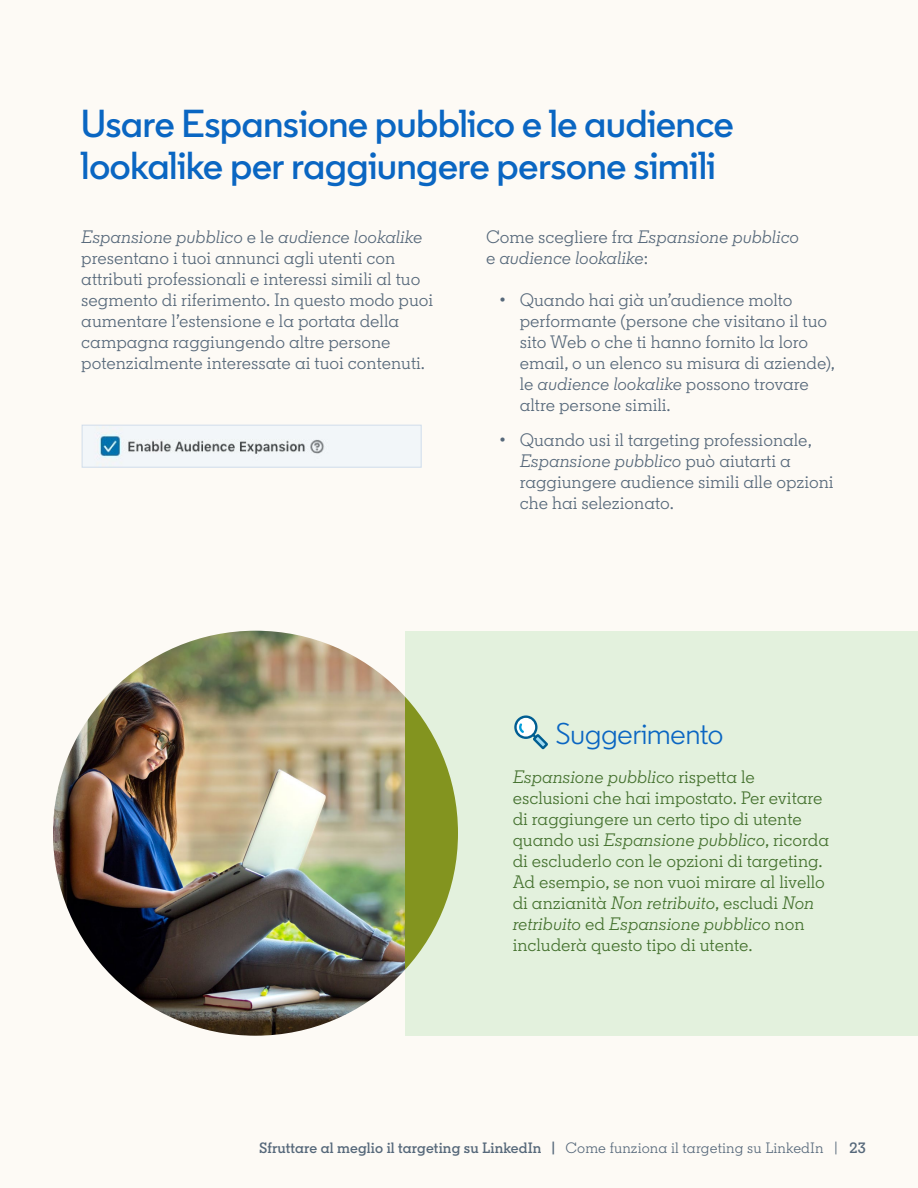
<style>
.page{position:relative;width:918px;height:1188px;background:#fdfaf5}
.page>*{position:absolute;margin:0;border:0;box-sizing:border-box;transform-origin:0 0}
.t1{font:600 39px/42px "Community";letter-spacing:-.005em;color:#0a66c2}
.t2{font:30px "Community";color:#0a66c2}
.t3{font:18px/21px "Community Slab";color:#56687a}
.t4{font:18px/21px "Community Slab";color:#44712e}
.t5{font:italic 18px/21px "Community Slab";color:#56687a}
.t6{font:600 15px "Community Slab";letter-spacing:.01em;color:#56687a}
.s1{font-style:italic}
.s2{font-style:normal}
.s3{font-weight:600}
.s4{font-weight:400}
</style>
<div class="page">
<img style="left:53px;top:631px;width:405px;height:405px;border-radius:202px">
<div style="left:406px;top:631px;width:512px;height:405px;background:#e3f1dd"></div>
<svg style="left:406px;top:698px;width:52px;height:271px"></svg>
<img style="left:84px;top:427px;width:336px;height:39px">
<div style="left:82px;top:425px;width:340px;height:43px;border:1px solid #d1ddea"></div>
<svg style="left:514px;top:715px;width:34px;height:34px"></svg>
<h1 class="t1" style="left:81px;top:103px;width:654px">Usare Espansione pubblico e le audience lookalike per raggiungere persone simili</h1>
<p class="t3" style="left:81px;top:226px;width:353px"><span class="s1">Espansione pubblico</span> e le <span class="s1">audience lookalike </span>presentano i tuoi annunci agli utenti con attributi professionali e interessi simili al tuo segmento di riferimento. In questo modo puoi aumentare l’estensione e la portata della campagna raggiungendo altre persone potenzialmente interessate ai tuoi contenuti.</p>
<p class="t5" style="left:486px;top:226px;width:315px"><span class="s2">Come scegliere fra</span> Espansione pubblico <span class="s2">e</span> audience lookalike<span class="s2">:</span></p>
<p class="t3" style="left:520px;top:289px;width:317px;text-indent:-20px"><span class="s3">•</span> Quando hai già un’audience molto performante (persone che visitano il tuo sito Web o che ti hanno fornito la loro email, o un elenco su misura di aziende), le <span class="s1">audience lookalike</span> possono trovare altre persone simili.</p>
<p class="t3" style="left:520px;top:429px;width:315px;text-indent:-20px"><span class="s3">•</span> Quando usi il targeting professionale, <span class="s1">Espansione pubblico</span> può aiutarti a raggiungere audience simili alle opzioni che hai selezionato.</p>
<h2 class="t2" style="left:556px;top:715px;width:169px">Suggerimento</h2>
<p class="t4" style="left:513px;top:766px;width:318px"><span class="s1">Espansione pubblico</span> rispetta le esclusioni che hai impostato. Per evitare di raggiungere un certo tipo di utente quando usi <span class="s1">Espansione pubblico</span>, ricorda di escluderlo con le opzioni di targeting.<br>Ad esempio, se non vuoi mirare al livello di anzianità <span class="s1">Non retribuito</span>, escludi <span class="s1">Non retribuito</span> ed <span class="s1">Espansione pubblico</span> non includerà questo tipo di utente.</p>
<p class="t6" style="left:259px;top:1138px;width:608px">Sfruttare al meglio il targeting su LinkedIn | <span class="s4">Come funziona il targeting su LinkedIn |</span> 23</p>
</div>
